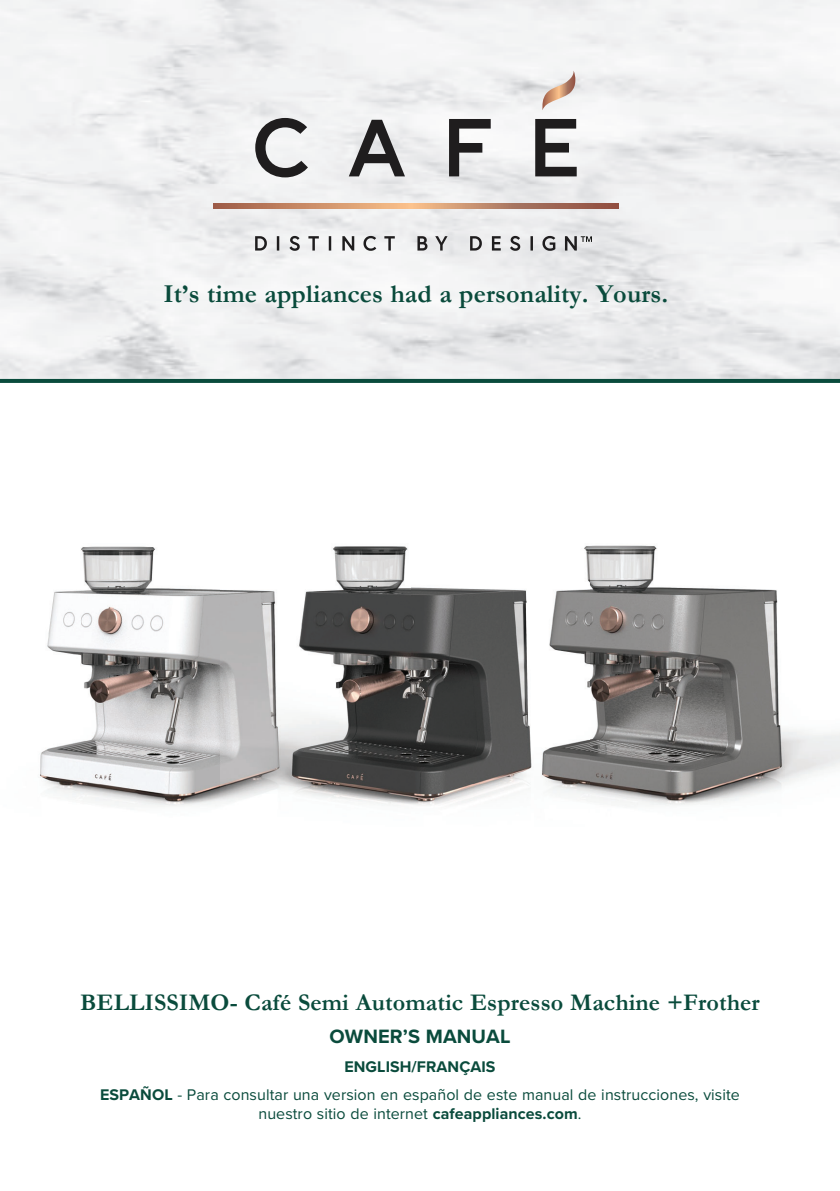
<style>
.page{position:relative;width:840px;height:1191px;background:#fff}
.page>*{position:absolute;margin:0;border:0;box-sizing:border-box;transform-origin:0 0}
.t1{font:700 26px "Garamond";letter-spacing:.005em;color:#0a4b3c}
.t2{font:700 24px "Garamond";letter-spacing:.005em;color:#0a4b3c}
.t3{font:700 20px "Proxima Nova";letter-spacing:.005em;color:#0a4b3c}
.t4{font:16px/28.2px "Proxima Nova";letter-spacing:.005em;color:#0a4b3c;text-align:center}
.s1{font-weight:700}
</style>
<div class="page">
<img style="left:0;top:0;width:839px;height:379px">
<svg style="left:255px;top:236px;width:12px;height:14px"></svg>
<svg style="left:277px;top:236px;width:2px;height:14px"></svg>
<svg style="left:289px;top:236px;width:10px;height:15px"></svg>
<svg style="left:308px;top:236px;width:10px;height:14px"></svg>
<hr style="left:328px;top:236px;width:3px;height:14px;background:#1f1d1e">
<svg style="left:342px;top:236px;width:12px;height:14px"></svg>
<svg style="left:363px;top:236px;width:13px;height:15px"></svg>
<svg style="left:384px;top:236px;width:10px;height:14px"></svg>
<svg style="left:417px;top:236px;width:10px;height:14px"></svg>
<svg style="left:435px;top:236px;width:12px;height:14px"></svg>
<svg style="left:470px;top:236px;width:11px;height:14px"></svg>
<svg style="left:491px;top:236px;width:9px;height:14px"></svg>
<svg style="left:509px;top:236px;width:11px;height:15px"></svg>
<svg style="left:530px;top:236px;width:2px;height:14px"></svg>
<svg style="left:542px;top:236px;width:13px;height:15px"></svg>
<svg style="left:214px;top:204px;width:403px;height:5px;background:#c18666"></svg>
<svg style="left:542px;top:71px;width:33px;height:39px"></svg>
<svg style="left:255px;top:118px;width:53px;height:59px"></svg>
<svg style="left:348px;top:120px;width:57px;height:56px"></svg>
<svg style="left:449px;top:119px;width:41px;height:57px"></svg>
<svg style="left:535px;top:119px;width:41px;height:57px"></svg>
<svg style="left:564px;top:236px;width:27px;height:14px"></svg>
<svg style="left:0;top:379px;width:839px;height:4px;background:#0d4d3f"></svg>
<img style="left:40px;top:546px;width:180px;height:260px">
<img style="left:410px;top:545px;width:429px;height:260px">
<img style="left:220px;top:546px;width:190px;height:258px">
<img style="left:534px;top:545px;width:55px;height:260px">
<h1 class="t1" style="left:163px;top:279px;width:506px">It’s time appliances had a personality. Yours.</h1>
<h2 class="t2" style="left:80px;top:989px;width:680px">BELLISSIMO- Café Semi Automatic Espresso Machine +Frother</h2>
<p class="t3" style="left:329px;top:1029px;width:182px">OWNER’S MANUAL</p>
<p class="t4" style="left:100px;top:1053px;width:641px"><span class="s1">ENGLISH/FRANÇAIS<br>ESPAÑOL</span> - Para consultar una version en español de este manual de instrucciones, visite</p>
<p class="t4" style="left:258px;top:1101px;width:324px">nuestro sitio de internet <span class="s1">cafeappliances.com</span>.</p>
</div>
